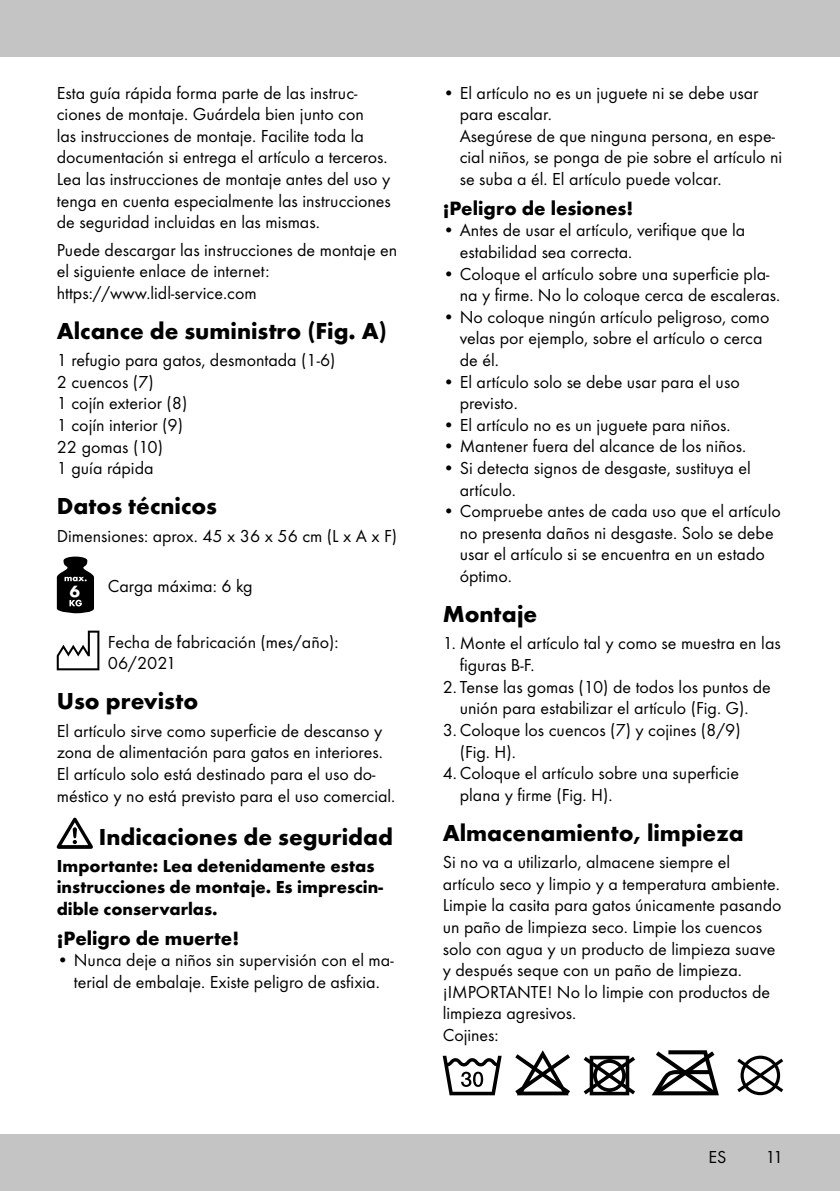
<style>
.page{position:relative;width:840px;height:1191px;background:#fff}
.page>*{position:absolute;margin:0;border:0;box-sizing:border-box;transform-origin:0 0}
.t1{font:700 24px "Futura TOT";color:#000}
.t2{font:700 20px "Futura TOT";color:#000}
.t3{font:18px/21.6px "Futura TOT Boo";color:#000}
.t4{font:700 18px/21.6px "Futura TOT";color:#000}
.t5{font:700 16.8px "Futura TOT";color:#fff}
</style>
<div class="page">
<div style="left:0;top:1134px;width:839px;height:57px;background:#c5c4c4"></div>
<div style="left:0;top:0;width:839px;height:57px;background:#c5c4c4"></div>
<svg style="left:57px;top:556px;width:37px;height:57px"></svg>
<svg style="left:57px;top:630px;width:42px;height:40px"></svg>
<svg style="left:57px;top:817px;width:36px;height:32px"></svg>
<svg style="left:442px;top:1055px;width:59px;height:40px"></svg>
<svg style="left:515px;top:1050px;width:54px;height:45px"></svg>
<svg style="left:583px;top:1055px;width:51px;height:40px"></svg>
<svg style="left:652px;top:1050px;width:66px;height:45px"></svg>
<svg style="left:737px;top:1055px;width:45px;height:40px"></svg>
<p class="t3" style="left:57px;top:82px;width:335px">Esta guía rápida forma parte de las instruc&shy;ciones de montaje. Guárdela bien junto con<br>las instrucciones de montaje. Facilite toda la documentación si entrega el artículo a terceros.<br>Lea las instrucciones de montaje antes del uso y tenga en cuenta especialmente las instrucciones de seguridad incluidas en las mismas.</p>
<p class="t3" style="left:57px;top:239px;width:342px">Puede descargar las instrucciones de montaje en el siguiente enlace de internet: https://www.lidl-service.com</p>
<h1 class="t1" style="left:57px;top:316px;width:331px">Alcance de suministro (Fig. A)</h1>
<p class="t3" style="left:57px;top:349px;width:280px">1 refugio para gatos, desmontada (1-6)<br>2 cuencos (7)<br>1 cojín exterior (8)<br>1 cojín interior (9)<br>22 gomas (10)<br>1 guía rápida</p>
<h1 class="t1" style="left:57px;top:491px;width:162px">Datos técnicos</h1>
<p class="t3" style="left:57px;top:525px;width:342px">Dimensiones: aprox. 45 x 36 x 56 cm (L x A x F)</p>
<p class="t5" style="left:70px;top:580px;width:12px">6</p>
<p class="t3" style="left:108px;top:575px;width:146px">Carga máxima: 6 kg</p>
<p class="t3" style="left:108px;top:631px;width:232px">Fecha de fabricación (mes/año):<br>06/2021</p>
<h1 class="t1" style="left:57px;top:686px;width:143px">Uso previsto</h1>
<p class="t3" style="left:57px;top:720px;width:340px">El artículo sirve como superficie de descanso y zona de alimentación para gatos en interiores.<br>El artículo solo está destinado para el uso do&shy;méstico y no está previsto para el uso comercial.</p>
<h1 class="t1" style="left:99px;top:821px;width:295px">Indicaciones de seguridad</h1>
<p class="t4" style="left:57px;top:854px;width:327px">Importante: Lea detenidamente estas instrucciones de montaje. Es imprescin&shy;dible conservarlas.</p>
<p class="t2" style="left:57px;top:925px;width:184px">¡Peligro de muerte!</p>
<p class="t3" style="left:57px;top:949px;width:338px;text-align:center">• Nunca deje a niños sin supervisión con el ma&shy;terial de embalaje. Existe peligro de asfixia.</p>
<p class="t3" style="left:459px;top:82px;width:324px;text-indent:-17px">• El artículo no es un juguete ni se debe usar para escalar.<br>Asegúrese de que ninguna persona, en espe&shy;cial niños, se ponga de pie sobre el artículo ni se suba a él. El artículo puede volcar.</p>
<p class="t2" style="left:442px;top:196px;width:192px">¡Peligro de lesiones!</p>
<p class="t3" style="left:459px;top:219px;width:287px;text-indent:-17px">• Antes de usar el artículo, verifique que la estabilidad sea correcta.</p>
<p class="t3" style="left:459px;top:262px;width:322px;text-indent:-17px">• Coloque el artículo sobre una superficie pla&shy;na y firme. No lo coloque cerca de escaleras.</p>
<p class="t3" style="left:459px;top:306px;width:311px;text-indent:-17px">• No coloque ningún artículo peligroso, como velas por ejemplo, sobre el artículo o cerca de él.</p>
<p class="t3" style="left:459px;top:370px;width:281px;text-indent:-17px">• El artículo solo se debe usar para el uso previsto.</p>
<p class="t3" style="left:442px;top:414px;width:289px">• El artículo no es un juguete para niños.</p>
<p class="t3" style="left:442px;top:435px;width:305px">• Mantener fuera del alcance de los niños.</p>
<p class="t3" style="left:459px;top:457px;width:292px;text-indent:-17px">• Si detecta signos de desgaste, sustituya el artículo.</p>
<p class="t3" style="left:459px;top:500px;width:322px;text-indent:-17px">• Compruebe antes de cada uso que el artículo no presenta daños ni desgaste. Solo se debe usar el artículo si se encuentra en un estado óptimo.</p>
<h1 class="t1" style="left:442px;top:599px;width:96px">Montaje</h1>
<p class="t3" style="left:459px;top:632px;width:322px;text-indent:-17px">1. Monte el artículo tal y como se muestra en las figuras B-F.</p>
<p class="t3" style="left:442px;top:676px;width:329px">2. Tense las gomas (10) de todos los puntos de</p>
<p class="t3" style="left:459px;top:697px;width:290px">unión para estabilizar el artículo (Fig. G).</p>
<p class="t3" style="left:442px;top:719px;width:299px">3.Coloque los cuencos (7) y cojines (8/9)</p>
<p class="t3" style="left:459px;top:740px;width:58px">(Fig. H).</p>
<p class="t3" style="left:442px;top:762px;width:298px">4.Coloque el artículo sobre una superficie</p>
<p class="t3" style="left:459px;top:784px;width:154px">plana y firme (Fig. H).</p>
<h1 class="t1" style="left:442px;top:818px;width:302px">Almacenamiento, limpieza</h1>
<p class="t3" style="left:442px;top:851px;width:340px">Si no va a utilizarlo, almacene siempre el artículo seco y limpio y a temperatura ambiente.<br>Limpie la casita para gatos únicamente pasando un paño de limpieza seco. Limpie los cuencos solo con agua y un producto de limpieza suave y después seque con un paño de limpieza. ¡IMPORTANTE! No lo limpie con productos de limpieza agresivos.<br>Cojines:</p>
<p class="t3" style="left:708px;top:1146px;width:19px">ES</p>
<p class="t3" style="left:764px;top:1146px;width:19px">11</p>
</div>
